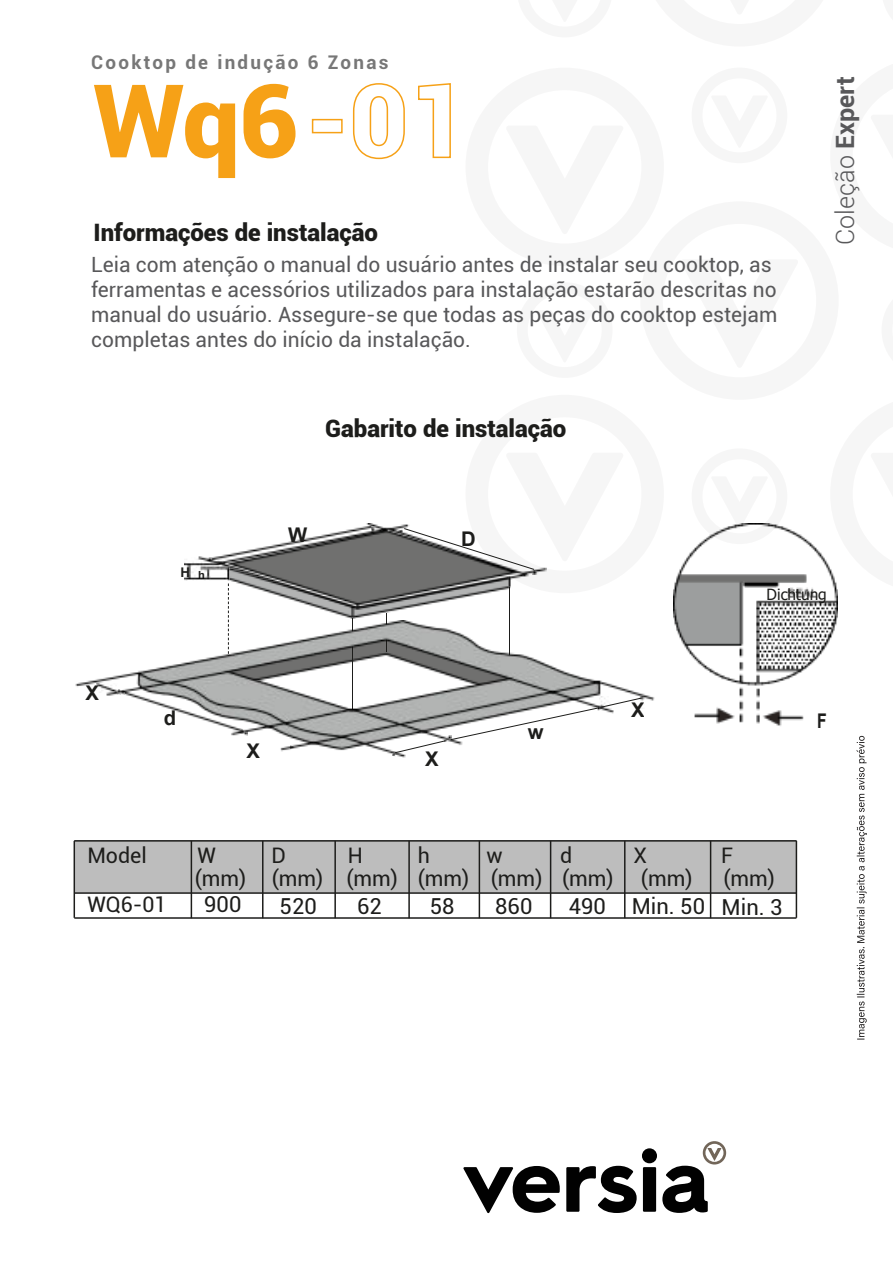
<style>
.page{position:relative;width:893px;height:1263px;background:#fff}
.page>*{position:absolute;margin:0;border:0;box-sizing:border-box;transform-origin:0 0}
.t1{font:900 101.85px "Roboto";color:#f6a117}
.t2{font:300 25.2px "Roboto";color:#58585a}
.t3{font:900 24px "Roboto";color:#1d1d1b}
.t4{font:22.05px "Roboto";color:#1d1d1b}
.t5{font:21.45px "Roboto";color:#1d1d1b}
.t6{font:21px/25.2px "Roboto";color:#58585a}
.t7{font:700 20.25px "Arial";color:#1d1d1b}
.t8{font:700 20.25px "Arial";color:#1d1d1b;scale:.78 1}
.t9{font:700 18.9px "Roboto";letter-spacing:.12em;color:#777}
.t10{font:15.45px "Tahoma";letter-spacing:-.005em;color:#1d1d1b}
.t11{font:700 13.35px "Arial";color:#1d1d1b}
.t12{font:700 11.25px "Arial";color:#1d1d1b}
.s1{font-weight:700}
</style>
<div class="page">
<div style="left:312px;top:119px;width:31px;height:14px;border:2px solid #f6a117"></div>
<svg style="left:857px;top:736px;width:10px;height:303px"></svg>
<svg style="left:463px;top:1166px;width:97px;height:47px"></svg>
<svg style="left:566px;top:1166px;width:71px;height:47px"></svg>
<div style="left:642px;top:1148px;width:15px;height:15px;background:#010101;border-radius:50%"></div>
<div style="left:643px;top:1167px;width:13px;height:45px;background:#010101"></div>
<svg style="left:662px;top:1141px;width:64px;height:72px"></svg>
<div style="left:74px;top:841px;width:722px;height:52px;background:#bdbdbd"></div>
<hr style="left:74px;top:840px;width:722px;height:2px;background:#1d1d1b">
<hr style="left:74px;top:892px;width:722px;height:2px;background:#1d1d1b">
<hr style="left:74px;top:917px;width:722px;height:2px;background:#1d1d1b">
<hr style="left:796px;top:841px;width:1px;height:77px;background:#1d1d1b">
<hr style="left:74px;top:841px;width:1px;height:77px;background:#1d1d1b">
<hr style="left:191px;top:841px;width:1px;height:77px;background:#1d1d1b">
<hr style="left:262px;top:841px;width:2px;height:77px;background:#1d1d1b">
<hr style="left:334px;top:841px;width:2px;height:77px;background:#1d1d1b">
<hr style="left:408px;top:841px;width:2px;height:77px;background:#1d1d1b">
<hr style="left:479px;top:841px;width:1px;height:77px;background:#1d1d1b">
<hr style="left:550px;top:841px;width:1px;height:77px;background:#1d1d1b">
<hr style="left:624px;top:841px;width:1px;height:77px;background:#1d1d1b">
<hr style="left:710px;top:841px;width:1px;height:77px;background:#1d1d1b">
<hr style="left:509px;top:587px;width:1px;height:96px;background:#1d1d1b">
<hr style="left:386px;top:613px;width:1px;height:39px;background:#1d1d1b">
<hr style="left:352px;top:618px;width:1px;height:97px;background:#1d1d1b">
<img style="left:198px;top:529px;width:292px;height:88px">
<img style="left:75px;top:620px;width:579px;height:138px">
<img style="left:599px;top:696px;width:45px;height:13px">
<svg style="left:240px;top:730px;width:7px;height:5px"></svg>
<img style="left:97px;top:684px;width:21px;height:8px">
<svg style="left:118px;top:689px;width:6px;height:6px"></svg>
<svg style="left:392px;top:697px;width:250px;height:59px"></svg>
<svg style="left:291px;top:745px;width:3px;height:4px"></svg>
<img style="left:674px;top:593px;width:164px;height:133px">
<img style="left:184px;top:557px;width:45px;height:23px">
<svg style="left:352px;top:83px;width:486px;height:510px"></svg>
<p class="t9" style="left:91px;top:55px;width:299px">Cooktop de indução 6 Zonas</p>
<h1 class="t1" style="left:93px;top:79px;width:207px">Wq6</h1>
<p class="t3" style="left:94px;top:222px;width:286px">Informações de instalação</p>
<p class="t6" style="left:91px;top:253px;width:688px">Leia com atenção o manual do usuário antes de instalar seu cooktop, as ferramentas e acessórios utilizados para instalação estarão descritas no manual do usuário. Assegure-se que todas as peças do cooktop estejam completas antes do início da instalação.</p>
<p class="t3" style="left:325px;top:418px;width:243px">Gabarito de instalação</p>
<p class="t2" style="left:835px;top:245px;width:170px;rotate:-90deg">Coleção <span class="s1">Expert</span></p>
<p class="t7" style="left:86px;top:681px;width:15px">X</p>
<p class="t11" style="left:180px;top:565px;width:11px">H</p>
<p class="t12" style="left:198px;top:568px;width:8px">h</p>
<p class="t7" style="left:288px;top:523px;width:21px">W</p>
<p class="t7" style="left:461px;top:528px;width:16px">D</p>
<p class="t7" style="left:164px;top:707px;width:14px">d</p>
<p class="t7" style="left:247px;top:739px;width:15px">X</p>
<p class="t7" style="left:425px;top:747px;width:15px">X</p>
<p class="t7" style="left:528px;top:720px;width:17px">w</p>
<p class="t7" style="left:631px;top:699px;width:15px">X</p>
<p class="t10" style="left:767px;top:588px;width:62px">Dichtung</p>
<p class="t8" style="left:817px;top:709px;width:14px">F</p>
<p class="t5" style="left:87px;top:846px;width:61px">Model</p>
<p class="t5" style="left:197px;top:846px;width:20px">W</p>
<p class="t5" style="left:272px;top:846px;width:16px">D</p>
<p class="t5" style="left:348px;top:846px;width:17px">H</p>
<p class="t5" style="left:418px;top:846px;width:14px">h</p>
<p class="t5" style="left:487px;top:846px;width:18px">w</p>
<p class="t5" style="left:560px;top:846px;width:14px">d</p>
<p class="t5" style="left:633px;top:846px;width:15px">X</p>
<p class="t5" style="left:721px;top:846px;width:13px">F</p>
<p class="t5" style="left:195px;top:869px;width:421px">(mm) (mm) (mm) (mm) (mm) (mm)</p>
<p class="t5" style="left:641px;top:869px;width:136px">(mm) (mm)</p>
<p class="t5" style="left:87px;top:894px;width:81px">WQ6-01</p>
<p class="t4" style="left:204px;top:894px;width:39px">900</p>
<p class="t4" style="left:280px;top:896px;width:39px">520</p>
<p class="t4" style="left:357px;top:896px;width:26px">62</p>
<p class="t4" style="left:430px;top:896px;width:26px">58</p>
<p class="t4" style="left:495px;top:896px;width:39px">860</p>
<p class="t4" style="left:569px;top:897px;width:215px">490 Min. 50 Min. 3</p>
</div>
